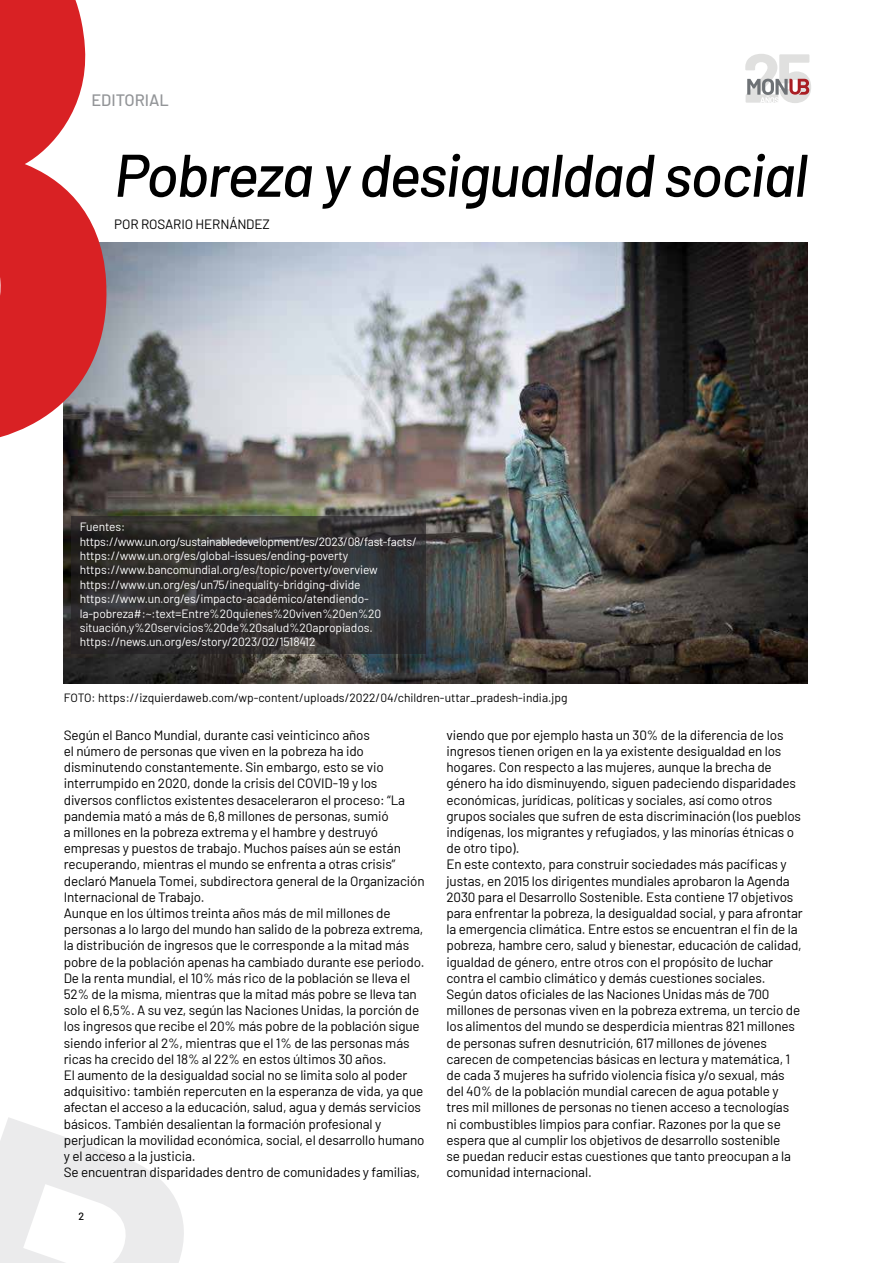
<style>
.page{position:relative;width:893px;height:1263px;background:#fff}
.page>*{position:absolute;margin:0;border:0;box-sizing:border-box;transform-origin:0 0}
.t1{font:italic 500 60px "Barlow";letter-spacing:-.025em;color:#000}
.t2{font:500 16.5px "Barlow";color:#939598}
.t3{font:13.5px/16.2px "Barlow";letter-spacing:-.01em;color:#000}
.t4{font:12px/14.4px "Barlow";letter-spacing:-.01em;color:#fff}
.t5{font:12px "Barlow";color:#000}
.t6{font:500 10.5px "Barlow";color:#000}
</style>
<div class="page">
<svg style="left:0;top:1117px;width:184px;height:146px"></svg>
<svg style="left:745px;top:54px;width:66px;height:49px"></svg>
<img style="left:64px;top:242px;width:744px;height:442px">
<svg style="left:71px;top:516px;width:354px;height:138px;background:#2f2d2e"></svg>
<svg style="left:0;top:0;width:112px;height:470px;fill:#d92124"></svg>
<p class="t2" style="left:91px;top:88px;width:79px">EDITORIAL</p>
<h1 class="t1" style="left:114px;top:131px;width:695px">Pobreza y desigualdad social</h1>
<p class="t3" style="left:114px;top:215px;width:157px">POR ROSARIO HERNÁNDEZ</p>
<p class="t4" style="left:80px;top:519px;width:339px">Fuentes: https://www.un.org/sustainabledevelopment/es/2023/08/fast-facts/ https://www.un.org/es/global-issues/ending-poverty https://www.bancomundial.org/es/topic/poverty/overview https://www.un.org/es/un75/inequality-bridging-divide https://www.un.org/es/impacto-académico/atendiendo&shy;la-pobreza#:~:text=Entre%20quienes%20viven%20en%20 situación,y%20servicios%20de%20salud%20apropiados. https://news.un.org/es/story/2023/02/1518412</p>
<p class="t5" style="left:64px;top:689px;width:505px">FOTO: https://izquierdaweb.com/wp-content/uploads/2022/04/children-uttar_pradesh-india.jpg</p>
<p class="t3" style="left:64px;top:726px;width:362px">Según el Banco Mundial, durante casi veinticinco años<br>el número de personas que viven en la pobreza ha ido disminutendo constantemente. Sin embargo, esto se vio interrumpido en 2020, donde la crisis del COVID-19 y los diversos conflictos existentes desaceleraron el proceso: “La pandemia mató a más de 6,8 millones de personas, sumió<br>a millones en la pobreza extrema y el hambre y destruyó empresas y puestos de trabajo. Muchos países aún se están recuperando, mientras el mundo se enfrenta a otras crisis” declaró Manuela Tomei, subdirectora general de la Organización Internacional de Trabajo.<br>Aunque en los últimos treinta años más de mil millones de personas a lo largo del mundo han salido de la pobreza extrema, la distribución de ingresos que le corresponde a la mitad más pobre de la población apenas ha cambiado durante ese periodo.<br>De la renta mundial, el 10% más rico de la población se lleva el 52% de la misma, mientras que la mitad más pobre se lleva tan solo el 6,5%. A su vez, según las Naciones Unidas, la porción de los ingresos que recibe el 20% más pobre de la población sigue siendo inferior al 2%, mientras que el 1% de las personas más ricas ha crecido del 18% al 22% en estos últimos 30 años.<br>El aumento de la desigualdad social no se limita solo al poder adquisitivo: también repercuten en la esperanza de vida, ya que afectan el acceso a la educación, salud, agua y demás servicios básicos. También desalientan la formación profesional y perjudican la movilidad económica, social, el desarrollo humano y el acceso a la justicia.<br>Se encuentran disparidades dentro de comunidades y familias,</p>
<p class="t3" style="left:446px;top:726px;width:358px">viendo que por ejemplo hasta un 30% de la diferencia de los ingresos tienen origen en la ya existente desigualdad en los hogares. Con respecto a las mujeres, aunque la brecha de género ha ido disminuyendo, siguen padeciendo disparidades económicas, jurídicas, políticas y sociales, así como otros grupos sociales que sufren de esta discriminación (los pueblos indígenas, los migrantes y refugiados, y las minorías étnicas o de otro tipo).<br>En este contexto, para construir sociedades más pacíficas y justas, en 2015 los dirigentes mundiales aprobaron la Agenda 2030 para el Desarrollo Sostenible. Esta contiene 17 objetivos para enfrentar la pobreza, la desigualdad social, y para afrontar la emergencia climática. Entre estos se encuentran el fin de la pobreza, hambre cero, salud y bienestar, educación de calidad, igualdad de género, entre otros con el propósito de luchar contra el cambio climático y demás cuestiones sociales.<br>Según datos oficiales de las Naciones Unidas más de 700 millones de personas viven en la pobreza extrema, un tercio de los alimentos del mundo se desperdicia mientras 821 millones de personas sufren desnutrición, 617 millones de jóvenes carecen de competencias básicas en lectura y matemática, 1 de cada 3 mujeres ha sufrido violencia física y/o sexual, más del 40% de la población mundial carecen de agua potable y tres mil millones de personas no tienen acceso a tecnologías ni combustibles limpios para confiar. Razones por la que se espera que al cumplir los objetivos de desarrollo sostenible<br>se puedan reducir estas cuestiones que tanto preocupan a la comunidad internacional.</p>
<p class="t6" style="left:78px;top:1208px;width:7px">2</p>
</div>
